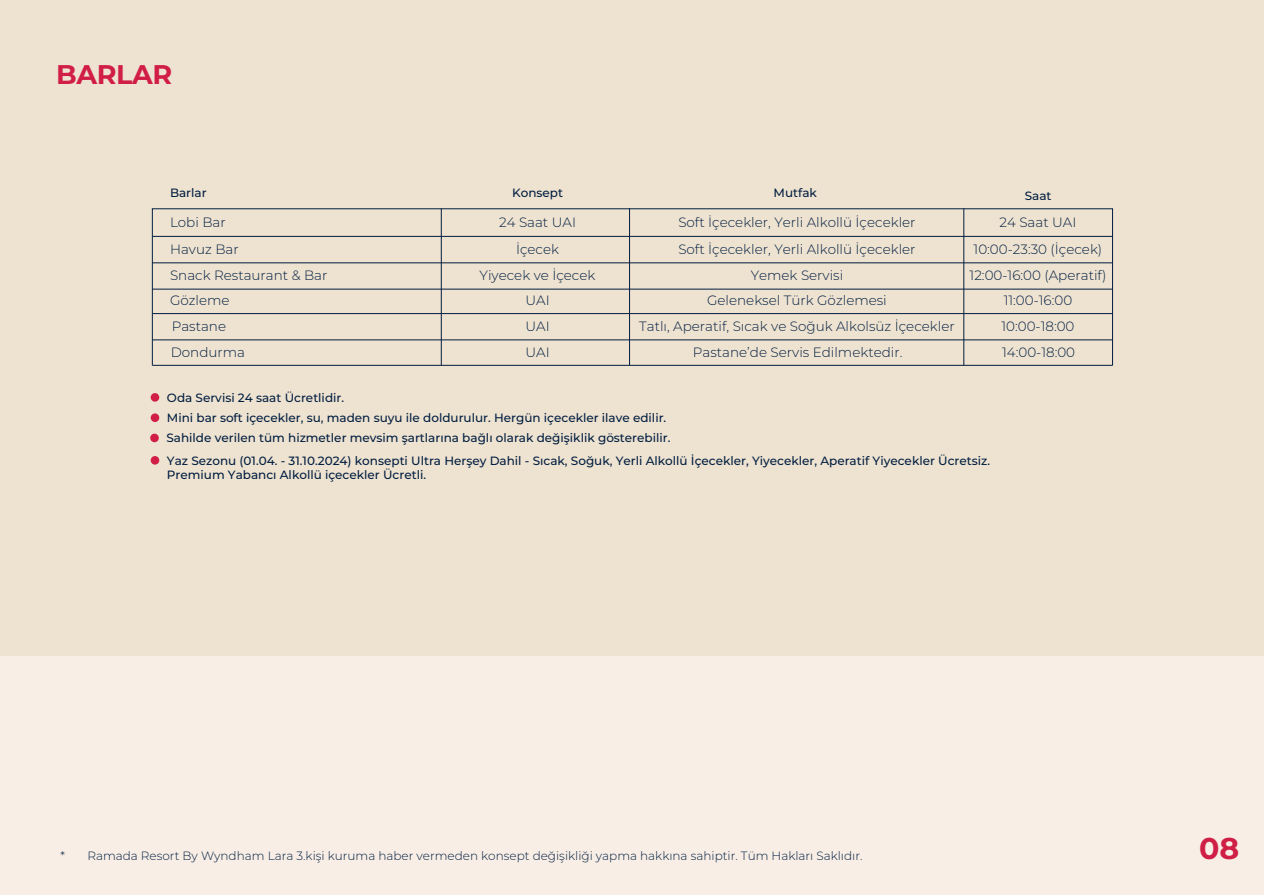
<style>
.page{position:relative;width:1265px;height:895px;background:#fff}
.page>*{position:absolute;margin:0;border:0;box-sizing:border-box;transform-origin:0 0}
.t1{font:700 30px "Montserrat";color:#d01f46}
.t2{font:700 27px "Montserrat";letter-spacing:-.015em;color:#d11e46}
.t3{font:300 13.5px/25.7px "Montserrat";color:#011e41;text-align:center}
.t4{font:500 12px/14.4px "Montserrat";color:#011e41}
.t5{font:300 12px "Montserrat";color:#011e41}
</style>
<div class="page">
<div style="left:1px;top:1px;width:1263px;height:893px;background:#f8eee5"></div>
<div style="left:1px;top:1px;width:1263px;height:655px;background:#eee2d0"></div>
<hr style="left:441px;top:208px;width:1px;height:157px;background:#011e41">
<hr style="left:629px;top:208px;width:1px;height:157px;background:#011e41">
<hr style="left:963px;top:208px;width:1px;height:157px;background:#011e41">
<hr style="left:152px;top:236px;width:960px;height:1px;background:#011e41">
<hr style="left:152px;top:262px;width:960px;height:1px;background:#011e41">
<hr style="left:152px;top:289px;width:960px;height:1px;background:#011e41">
<hr style="left:152px;top:313px;width:960px;height:1px;background:#011e41">
<hr style="left:152px;top:339px;width:960px;height:1px;background:#011e41">
<hr style="left:152px;top:365px;width:960px;height:1px;background:#011e41">
<svg style="left:150px;top:433px;width:9px;height:9px"></svg>
<div style="left:151px;top:413px;width:8px;height:9px;background:#d11e46;border-radius:50%"></div>
<div style="left:151px;top:393px;width:8px;height:8px;background:#d11e46;border-radius:50%"></div>
<div style="left:151px;top:456px;width:8px;height:8px;background:#d11e46;border-radius:50%"></div>
<h2 class="t2" style="left:56px;top:55px;width:118px">BARLAR</h2>
<p class="t4" style="left:170px;top:185px;width:38px">Barlar</p>
<p class="t4" style="left:512px;top:185px;width:52px">Konsept</p>
<p class="t4" style="left:773px;top:185px;width:45px">Mutfak</p>
<p class="t4" style="left:1024px;top:188px;width:28px">Saat</p>
<p class="t3" style="left:170px;top:208px;width:57px">Lobi Bar</p>
<p class="t3" style="left:499px;top:208px;width:78px">24 Saat UAI</p>
<p class="t3" style="left:678px;top:208px;width:239px">Soft İçecekler, Yerli Alkollü İçecekler</p>
<p class="t3" style="left:969px;top:208px;width:138px">24 Saat UAI<br>10:00-23:30 (İçecek)<br>12:00-16:00 (Aperatif)<br>11:00-16:00<br>10:00-18:00</p>
<p class="t3" style="left:639px;top:235px;width:317px">Soft İçecekler, Yerli Alkollü İçecekler<br>Yemek Servisi<br>Geleneksel Türk Gözlemesi<br>Tatlı, Aperatif, Sıcak ve Soğuk Alkolsüz İçecekler</p>
<p class="t3" style="left:479px;top:235px;width:117px">İçecek<br>Yiyecek ve İçecek<br>UAI<br>UAI</p>
<p class="t3" style="left:170px;top:235px;width:159px;text-align:left">Havuz Bar<br>Snack Restaurant &amp; Bar<br>Gözleme<br>Pastane<br>Dondurma</p>
<p class="t3" style="left:525px;top:339px;width:26px">UAI</p>
<p class="t3" style="left:692px;top:339px;width:211px">Pastane’de Servis Edilmektedir.</p>
<p class="t3" style="left:1002px;top:339px;width:74px">14:00-18:00</p>
<p class="t4" style="left:167px;top:389px;width:179px">Oda Servisi 24 saat Ücretlidir.</p>
<p class="t4" style="left:167px;top:410px;width:501px">Mini bar soft içecekler, su, maden suyu ile doldurulur. Hergün içecekler ilave edilir.</p>
<p class="t4" style="left:166px;top:430px;width:505px">Sahilde verilen tüm hizmetler mevsim şartlarına bağlı olarak değişiklik gösterebilir.</p>
<p class="t4" style="left:167px;top:452px;width:824px">Yaz Sezonu (01.04. - 31.10.2024) konsepti Ultra Herşey Dahil - Sıcak, Soğuk, Yerli Alkollü İçecekler, Yiyecekler, Aperatif Yiyecekler Ücretsiz.<br>Premium Yabancı Alkollü içecekler Ücretli.</p>
<p class="t5" style="left:60px;top:847px;width:803px">* Ramada Resort By Wyndham Lara 3.kişi kuruma haber vermeden konsept değişikliği yapma hakkına sahiptir. Tüm Hakları Saklıdır.</p>
<h1 class="t1" style="left:1198px;top:826px;width:42px">08</h1>
</div>
